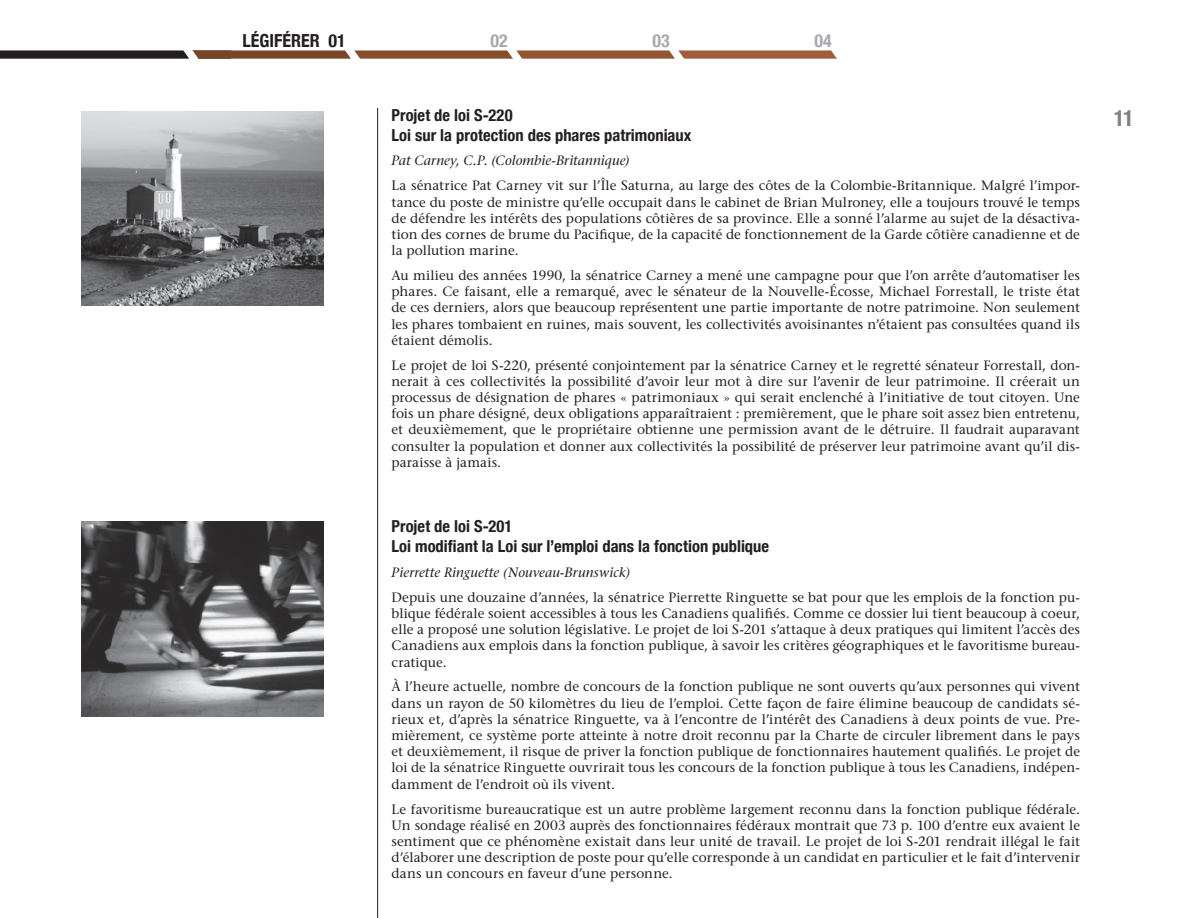
<style>
.page{position:relative;width:1188px;height:918px;background:#fff}
.page>*{position:absolute;margin:0;border:0;box-sizing:border-box;transform-origin:0 0}
.t1{font:700 condensed 22.5px "Helvetica Neue";color:#808285}
.t2{font:700 condensed 18px "Helvetica Neue";color:#231f20}
.t3{font:700 condensed 18px "Helvetica Neue";color:#a8a9ad}
.t4{font:700 condensed 16.5px/19.8px "Helvetica Neue";color:#231f20}
.t5{font:500 13.5px/16.2px "Stone Serif Std";letter-spacing:.005em;color:#231f20;text-align:justify}
.t6{font:italic 500 13.5px "Stone Serif Std";letter-spacing:.005em;color:#231f20}
</style>
<div class="page">
<div style="left:1px;top:51px;width:229px;height:7px;background:#231f20"></div>
<div style="left:0;top:50px;width:231px;height:9px;border:2px solid #231f20"></div>
<div style="left:190px;top:50px;width:163px;height:9px;background:#794526;border:2px solid #794526"></div>
<div style="left:352px;top:50px;width:163px;height:9px;background:#864e2d;border:2px solid #864e2d"></div>
<div style="left:514px;top:50px;width:163px;height:9px;background:#945533;border:2px solid #945533"></div>
<div style="left:676px;top:50px;width:163px;height:9px;background:#a05d39;border:2px solid #a05d39"></div>
<svg style="left:171px;top:50px;width:40px;height:9px"></svg>
<svg style="left:333px;top:50px;width:40px;height:9px"></svg>
<svg style="left:495px;top:50px;width:40px;height:9px"></svg>
<svg style="left:657px;top:50px;width:40px;height:9px"></svg>
<svg style="left:819px;top:50px;width:20px;height:9px"></svg>
<hr style="left:377px;top:108px;width:1px;height:810px;background:#231f20">
<img style="left:81px;top:522px;width:243px;height:195px">
<img style="left:81px;top:111px;width:243px;height:195px">
<h2 class="t2" style="left:243px;top:30px;width:105px">Légiférer 01</h2>
<h2 class="t3" style="left:490px;top:30px;width:19px">02</h2>
<h2 class="t3" style="left:652px;top:30px;width:19px">03</h2>
<h2 class="t3" style="left:814px;top:30px;width:19px">04</h2>
<p class="t4" style="left:392px;top:105px;width:301px">Projet de loi S-220<br>Loi sur la protection des phares patrimoniaux</p>
<p class="t6" style="left:392px;top:153px;width:239px">Pat Carney, C.P. (Colombie-Britannique)</p>
<p class="t5" style="left:392px;top:178px;width:690px">La sénatrice Pat Carney vit sur l’Île Saturna, au large des côtes de la Colombie-Britannique. Malgré l’impor&shy;tance du poste de ministre qu’elle occupait dans le cabinet de Brian Mulroney, elle a toujours trouvé le temps de défendre les intérêts des populations côtières de sa province. Elle a sonné l’alarme au sujet de la désactiva&shy;tion des cornes de brume du Pacifique, de la capacité de fonctionnement de la Garde côtière canadienne et de la pollution marine.</p>
<p class="t5" style="left:391px;top:267px;width:690px">Au milieu des années 1990, la sénatrice Carney a mené une campagne pour que l’on arrête d’automatiser les phares. Ce faisant, elle a remarqué, avec le sénateur de la Nouvelle-Écosse, Michael Forrestall, le triste état de ces derniers, alors que beaucoup représentent une partie importante de notre patrimoine. Non seulement les phares tombaient en ruines, mais souvent, les collectivités avoisinantes n’étaient pas consultées quand ils étaient démolis.</p>
<p class="t5" style="left:391px;top:357px;width:690px">Le projet de loi S-220, présenté conjointement par la sénatrice Carney et le regretté sénateur Forrestall, don&shy;nerait à ces collectivités la possibilité d’avoir leur mot à dire sur l’avenir de leur patrimoine. Il créerait un processus de désignation de phares « patrimoniaux » qui serait enclenché à l’initiative de tout citoyen. Une fois un phare désigné, deux obligations apparaîtraient : premièrement, que le phare soit assez bien entretenu, et deuxièmement, que le propriétaire obtienne une permission avant de le détruire. Il faudrait auparavant consulter la population et donner aux collectivités la possibilité de préserver leur patrimoine avant qu’il dis&shy;paraisse à jamais.</p>
<p class="t4" style="left:392px;top:516px;width:379px">Projet de loi S-201<br>Loi modifiant la Loi sur l’emploi dans la fonction publique</p>
<p class="t6" style="left:392px;top:564px;width:240px">Pierrette Ringuette (Nouveau-Brunswick)</p>
<p class="t5" style="left:392px;top:589px;width:690px">Depuis une douzaine d’années, la sénatrice Pierrette Ringuette se bat pour que les emplois de la fonction pu&shy;blique fédérale soient accessibles à tous les Canadiens qualifiés. Comme ce dossier lui tient beaucoup à coeur, elle a proposé une solution législative. Le projet de loi S-201 s’attaque à deux pratiques qui limitent l’accès des Canadiens aux emplois dans la fonction publique, à savoir les critères géographiques et le favoritisme bureau&shy;cratique.</p>
<p class="t5" style="left:391px;top:679px;width:690px">À l’heure actuelle, nombre de concours de la fonction publique ne sont ouverts qu’aux personnes qui vivent dans un rayon de 50 kilomètres du lieu de l’emploi. Cette façon de faire élimine beaucoup de candidats sé&shy;rieux et, d’après la sénatrice Ringuette, va à l’encontre de l’intérêt des Canadiens à deux points de vue. Pre&shy;mièrement, ce système porte atteinte à notre droit reconnu par la Charte de circuler librement dans le pays et deuxièmement, il risque de priver la fonction publique de fonctionnaires hautement qualifiés. Le projet de loi de la sénatrice Ringuette ouvrirait tous les concours de la fonction publique à tous les Canadiens, indépen&shy;damment de l’endroit où ils vivent.</p>
<p class="t5" style="left:391px;top:801px;width:690px">Le favoritisme bureaucratique est un autre problème largement reconnu dans la fonction publique fédérale.<br>Un sondage réalisé en 2003 auprès des fonctionnaires fédéraux montrait que 73 p. 100 d’entre eux avaient le sentiment que ce phénomène existait dans leur unité de travail. Le projet de loi S-201 rendrait illégal le fait d’élaborer une description de poste pour qu’elle corresponde à un candidat en particulier et le fait d’intervenir dans un concours en faveur d’une personne.</p>
<h1 class="t1" style="left:1114px;top:104px;width:22px">11</h1>
</div>
